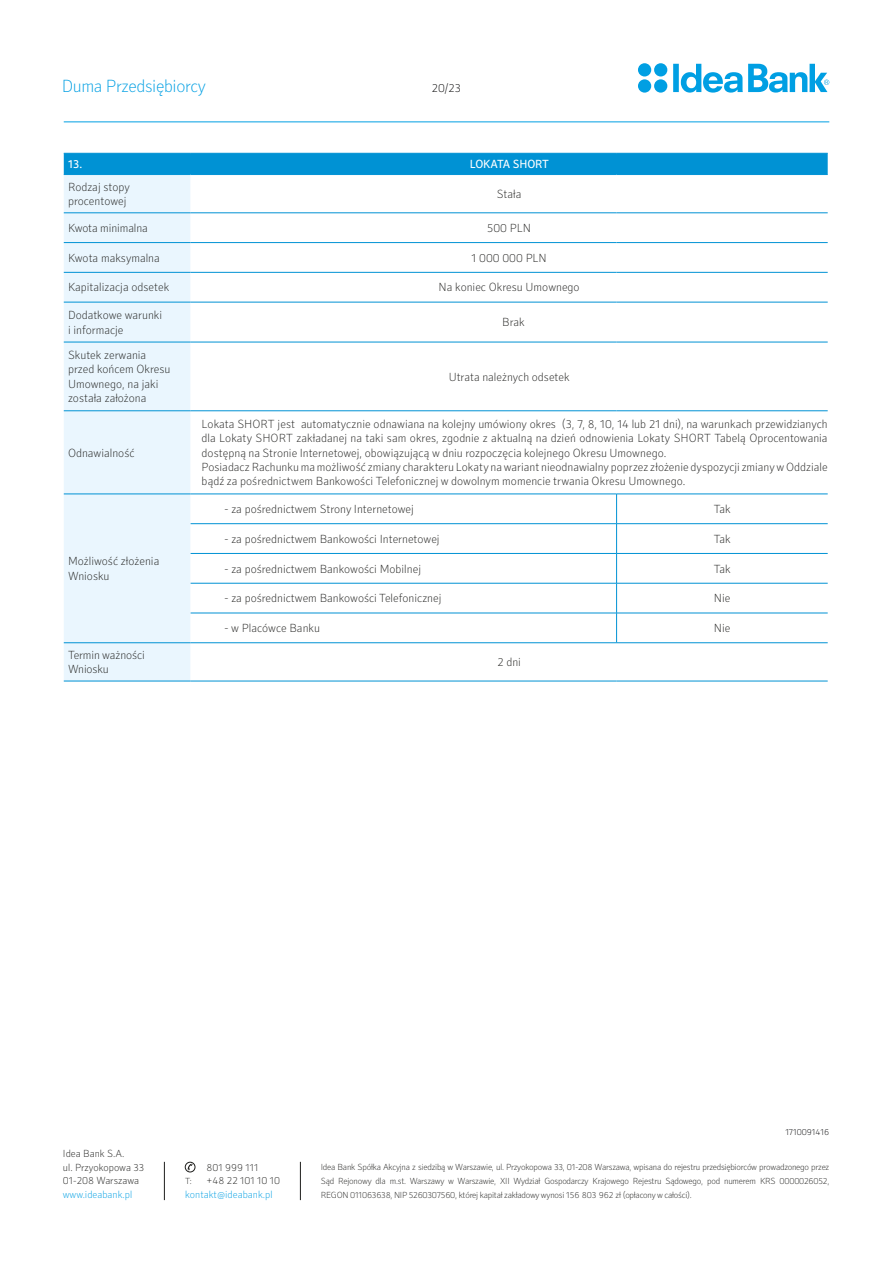
<style>
.page{position:relative;width:893px;height:1263px;background:#fff}
.page>*{position:absolute;margin:0;border:0;box-sizing:border-box;transform-origin:0 0}
.t1{font:100 18px "Secca";letter-spacing:-.02em;color:#009fe3}
.t2{font:100 12px/14.4px "Secca";color:#1d1d1b}
.t3{font:12px "Secca";letter-spacing:-.01em;color:#fff}
.t4{font:100 12px "Secca";color:#020203}
.t5{font:100 10.5px/13.5px "Secca";color:#1d1d1b}
.t6{font:100 10.5px "Secca";color:#009fe3}
.t7{font:100 9px/13.8px "Secca";letter-spacing:-.025em;color:#1d1d1b;text-align:justify}
.t8{font:100 9px "Secca";letter-spacing:-.01em;color:#020203}
</style>
<div class="page">
<svg style="left:638px;top:63px;width:29px;height:30px"></svg>
<svg style="left:673px;top:64px;width:156px;height:29px"></svg>
<hr style="left:164px;top:1162px;width:1px;height:38px;background:#1d1d1b">
<hr style="left:300px;top:1162px;width:1px;height:38px;background:#1d1d1b">
<svg style="left:187px;top:1164px;width:6px;height:6px"></svg>
<div style="left:185px;top:1162px;width:10px;height:10px;border:1px solid #1d1d1b;border-radius:50%"></div>
<hr style="left:64px;top:122px;width:765px;height:1px;background:#009fe3">
<div style="left:64px;top:154px;width:764px;height:20px;background:#0092d4"></div>
<div style="left:64px;top:175px;width:127px;height:506px;background:#eaf6fe"></div>
<svg style="left:191px;top:212px;width:637px;height:469px"></svg>
<hr style="left:64px;top:213px;width:127px;height:1px;background:#0092d4">
<hr style="left:64px;top:242px;width:127px;height:1px;background:#0092d4">
<hr style="left:64px;top:272px;width:127px;height:1px;background:#0092d4">
<hr style="left:64px;top:302px;width:127px;height:1px;background:#0092d4">
<hr style="left:64px;top:342px;width:127px;height:1px;background:#0092d4">
<hr style="left:64px;top:410px;width:127px;height:1px;background:#0092d4">
<hr style="left:64px;top:494px;width:127px;height:1px;background:#0092d4">
<hr style="left:64px;top:642px;width:127px;height:1px;background:#0092d4">
<hr style="left:191px;top:523px;width:426px;height:1px;background:#0092d4">
<hr style="left:191px;top:553px;width:426px;height:1px;background:#0092d4">
<hr style="left:191px;top:583px;width:426px;height:1px;background:#0092d4">
<hr style="left:191px;top:613px;width:426px;height:1px;background:#0092d4">
<hr style="left:64px;top:681px;width:127px;height:1px;background:#0092d4">
<hr style="left:64px;top:153px;width:127px;height:1px;background:#0092d4">
<hr style="left:64px;top:174px;width:127px;height:1px;background:#0092d4">
<hr style="left:191px;top:153px;width:426px;height:1px;background:#0092d4">
<hr style="left:617px;top:153px;width:211px;height:1px;background:#0092d4">
<hr style="left:191px;top:174px;width:426px;height:1px;background:#0092d4">
<hr style="left:617px;top:174px;width:211px;height:1px;background:#0092d4">
<hr style="left:191px;top:213px;width:426px;height:1px;background:#0092d4">
<hr style="left:617px;top:213px;width:211px;height:1px;background:#0092d4">
<hr style="left:191px;top:242px;width:426px;height:1px;background:#0092d4">
<hr style="left:617px;top:242px;width:211px;height:1px;background:#0092d4">
<hr style="left:191px;top:272px;width:426px;height:1px;background:#0092d4">
<hr style="left:617px;top:272px;width:211px;height:1px;background:#0092d4">
<hr style="left:191px;top:302px;width:426px;height:1px;background:#0092d4">
<hr style="left:617px;top:302px;width:211px;height:1px;background:#0092d4">
<hr style="left:191px;top:342px;width:426px;height:1px;background:#0092d4">
<hr style="left:617px;top:342px;width:211px;height:1px;background:#0092d4">
<hr style="left:191px;top:410px;width:426px;height:1px;background:#0092d4">
<hr style="left:617px;top:410px;width:211px;height:1px;background:#0092d4">
<hr style="left:191px;top:494px;width:426px;height:1px;background:#0092d4">
<hr style="left:617px;top:494px;width:211px;height:1px;background:#0092d4">
<hr style="left:617px;top:523px;width:211px;height:1px;background:#0092d4">
<hr style="left:617px;top:553px;width:211px;height:1px;background:#0092d4">
<svg style="left:616px;top:494px;width:1px;height:89px"></svg>
<hr style="left:617px;top:583px;width:211px;height:1px;background:#0092d4">
<hr style="left:616px;top:583px;width:1px;height:30px;background:#0092d4">
<hr style="left:617px;top:613px;width:211px;height:1px;background:#0092d4">
<svg style="left:616px;top:613px;width:1px;height:29px"></svg>
<hr style="left:191px;top:642px;width:426px;height:1px;background:#0092d4">
<hr style="left:617px;top:642px;width:211px;height:1px;background:#0092d4">
<hr style="left:191px;top:681px;width:426px;height:1px;background:#0092d4">
<hr style="left:617px;top:681px;width:211px;height:1px;background:#0092d4">
<h1 class="t1" style="left:62px;top:75px;width:146px">Duma Przedsiębiorcy</h1>
<p class="t4" style="left:432px;top:81px;width:31px">20/23</p>
<p class="t3" style="left:68px;top:157px;width:16px">13.</p>
<p class="t3" style="left:470px;top:157px;width:73px">LOKATA SHORT</p>
<p class="t2" style="left:68px;top:180px;width:63px">Rodzaj stopy procentowej</p>
<p class="t2" style="left:497px;top:187px;width:26px">Stała</p>
<p class="t2" style="left:68px;top:221px;width:81px">Kwota minimalna</p>
<p class="t2" style="left:487px;top:221px;width:45px">500 PLN</p>
<p class="t2" style="left:68px;top:251px;width:93px">Kwota maksymalna</p>
<p class="t2" style="left:471px;top:251px;width:77px">1 000 000 PLN</p>
<p class="t2" style="left:68px;top:281px;width:103px">Kapitalizacja odsetek</p>
<p class="t2" style="left:439px;top:281px;width:143px">Na koniec Okresu Umownego</p>
<p class="t2" style="left:68px;top:308px;width:96px">Dodatkowe warunki i informacje</p>
<p class="t2" style="left:502px;top:315px;width:24px">Brak</p>
<p class="t2" style="left:68px;top:348px;width:104px">Skutek zerwania przed końcem Okresu<br>Umownego, na jaki została założona</p>
<p class="t2" style="left:449px;top:370px;width:122px">Utrata należnych odsetek</p>
<p class="t2" style="left:68px;top:446px;width:68px">Odnawialność</p>
<p class="t2" style="left:68px;top:555px;width:93px">Możliwość złożenia<br>Wniosku</p>
<p class="t2" style="left:202px;top:417px;width:627px">Lokata SHORT jest automatycznie odnawiana na kolejny umówiony okres (3, 7, 8, 10, 14 lub 21 dni), na warunkach przewidzianych dla Lokaty SHORT zakładanej na taki sam okres, zgodnie z aktualną na dzień odnowienia Lokaty SHORT Tabelą Oprocentowania dostępną na Stronie Internetowej, obowiązującą w dniu rozpoczęcia kolejnego Okresu Umownego.<br>Posiadacz Rachunku ma możliwość zmiany charakteru Lokaty na wariant nieodnawialny poprzez złożenie dyspozycji zmiany w Oddziale bądź za pośrednictwem Bankowości Telefonicznej w dowolnym momencie trwania Okresu Umownego.</p>
<p class="t2" style="left:225px;top:502px;width:191px">- za pośrednictwem Strony Internetowej</p>
<p class="t2" style="left:714px;top:502px;width:18px">Tak</p>
<p class="t2" style="left:225px;top:532px;width:217px">- za pośrednictwem Bankowości Internetowej</p>
<p class="t2" style="left:714px;top:532px;width:18px">Tak</p>
<p class="t2" style="left:225px;top:562px;width:198px">- za pośrednictwem Bankowości Mobilnej</p>
<p class="t2" style="left:714px;top:562px;width:18px">Tak</p>
<p class="t2" style="left:225px;top:591px;width:218px">- za pośrednictwem Bankowości Telefonicznej</p>
<p class="t2" style="left:714px;top:591px;width:18px">Nie</p>
<p class="t2" style="left:225px;top:621px;width:97px">- w Placówce Banku</p>
<p class="t2" style="left:714px;top:621px;width:18px">Nie</p>
<p class="t2" style="left:68px;top:648px;width:78px">Termin ważności<br>Wniosku</p>
<p class="t2" style="left:497px;top:655px;width:25px">2 dni</p>
<p class="t8" style="left:785px;top:1127px;width:45px">1710091416</p>
<p class="t5" style="left:63px;top:1147px;width:83px">Idea Bank S.A.<br>ul. Przyokopowa 33<br>01-208 Warszawa</p>
<p class="t6" style="left:63px;top:1188px;width:71px">www.ideabank.pl</p>
<p class="t5" style="left:206px;top:1161px;width:54px">801 999 111</p>
<p class="t7" style="left:185px;top:1174px;width:8px">T:</p>
<p class="t5" style="left:206px;top:1174px;width:75px">+48 22 101 10 10</p>
<p class="t6" style="left:185px;top:1188px;width:89px">kontakt@ideabank.pl</p>
<p class="t7" style="left:321px;top:1161px;width:510px">Idea Bank Spółka Akcyjna z siedzibą w Warszawie, ul. Przyokopowa 33, 01-208 Warszawa, wpisana do rejestru przedsiębiorców prowadzonego przez Sąd Rejonowy dla m.st. Warszawy w Warszawie, XII Wydział Gospodarczy Krajowego Rejestru Sądowego, pod numerem KRS 0000026052, REGON 011063638, NIP 5260307560, której kapitał zakładowy wynosi 156 803 962 zł (opłacony w całości).</p>
</div>
